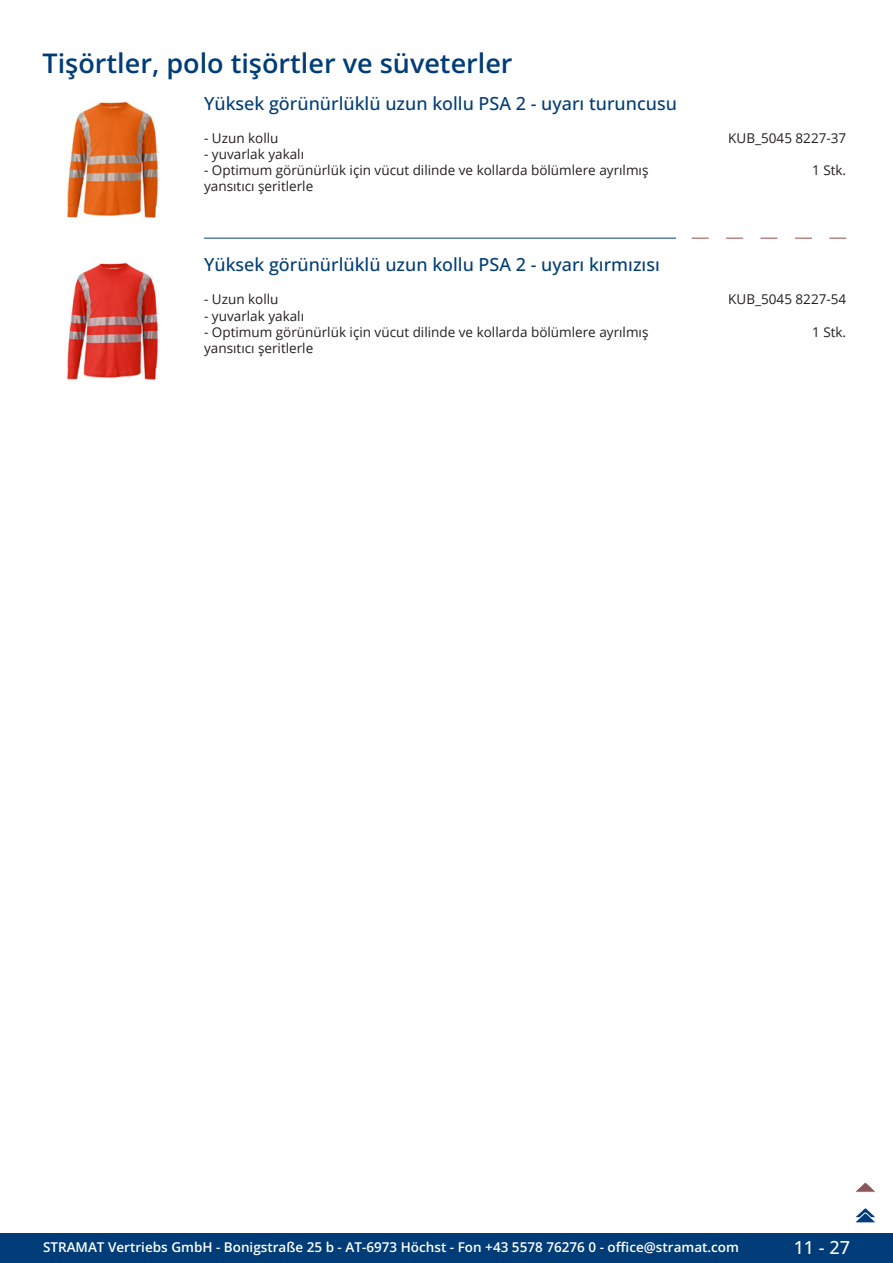
<style>
.page{position:relative;width:893px;height:1263px;background:#fff}
.page>*{position:absolute;margin:0;border:0;box-sizing:border-box;transform-origin:0 0}
.GruppeName{font:600 27px "Open Sans";color:#003d78}
.ArtikelName{font:500 18px "Open Sans";color:#003d78}
.t1{font:500 18px "Open Sans";color:#fff}
.Beschreibung{font:13.5px/16.2px "Open Sans";color:#231f20}
.t2{font:600 13.5px "Open Sans";color:#fff}
.ArtikelNummer{font:13.5px "Open Sans";color:#231f20}
</style>
<div class="page">
<div style="left:0;top:1233px;width:893px;height:30px;background:#003d78"></div>
<img style="left:67px;top:101px;width:92px;height:117px">
<img style="left:67px;top:262px;width:92px;height:118px">
<svg style="left:692px;top:238px;width:17px;height:1px"></svg>
<svg style="left:726px;top:238px;width:17px;height:1px"></svg>
<svg style="left:760px;top:238px;width:17px;height:1px"></svg>
<svg style="left:795px;top:238px;width:17px;height:1px"></svg>
<svg style="left:829px;top:238px;width:17px;height:1px"></svg>
<hr style="left:204px;top:238px;width:472px;height:1px;background:#003d78">
<svg style="left:856px;top:1183px;width:19px;height:9px"></svg>
<svg style="left:855px;top:1208px;width:21px;height:15px"></svg>
<p class="GruppeName" style="left:43px;top:44px;width:472px">Tişörtler, polo tişörtler ve süveterler</p>
<p class="ArtikelName" style="left:204px;top:91px;width:474px">Yüksek görünürlüklü uzun kollu PSA 2 - uyarı turuncusu</p>
<p class="Beschreibung" style="left:204px;top:129px;width:76px">- Uzun kollu</p>
<p class="Beschreibung" style="left:204px;top:146px;width:101px">- yuvarlak yakalı</p>
<p class="Beschreibung" style="left:204px;top:162px;width:446px">- Optimum görünürlük için vücut dilinde ve kollarda bölümlere ayrılmış yansıtıcı şeritlerle</p>
<p class="ArtikelName" style="left:204px;top:252px;width:457px">Yüksek görünürlüklü uzun kollu PSA 2 - uyarı kırmızısı</p>
<p class="Beschreibung" style="left:204px;top:291px;width:76px">- Uzun kollu</p>
<p class="Beschreibung" style="left:204px;top:307px;width:101px">- yuvarlak yakalı</p>
<p class="Beschreibung" style="left:204px;top:323px;width:446px">- Optimum görünürlük için vücut dilinde ve kollarda bölümlere ayrılmış yansıtıcı şeritlerle</p>
<p class="ArtikelNummer" style="left:728px;top:128px;width:119px">KUB_5045 8227-37</p>
<p class="ArtikelNummer" style="left:812px;top:161px;width:36px">1 Stk.</p>
<p class="ArtikelNummer" style="left:728px;top:290px;width:119px">KUB_5045 8227-54</p>
<p class="ArtikelNummer" style="left:812px;top:322px;width:36px">1 Stk.</p>
<p class="t2" style="left:43px;top:1238px;width:698px">STRAMAT Vertriebs GmbH - Bonigstraße 25 b - AT-6973 Höchst - Fon +43 5578 76276 0 - office@stramat.com</p>
<h2 class="t1" style="left:794px;top:1234px;width:58px">11 - 27</h2>
</div>
